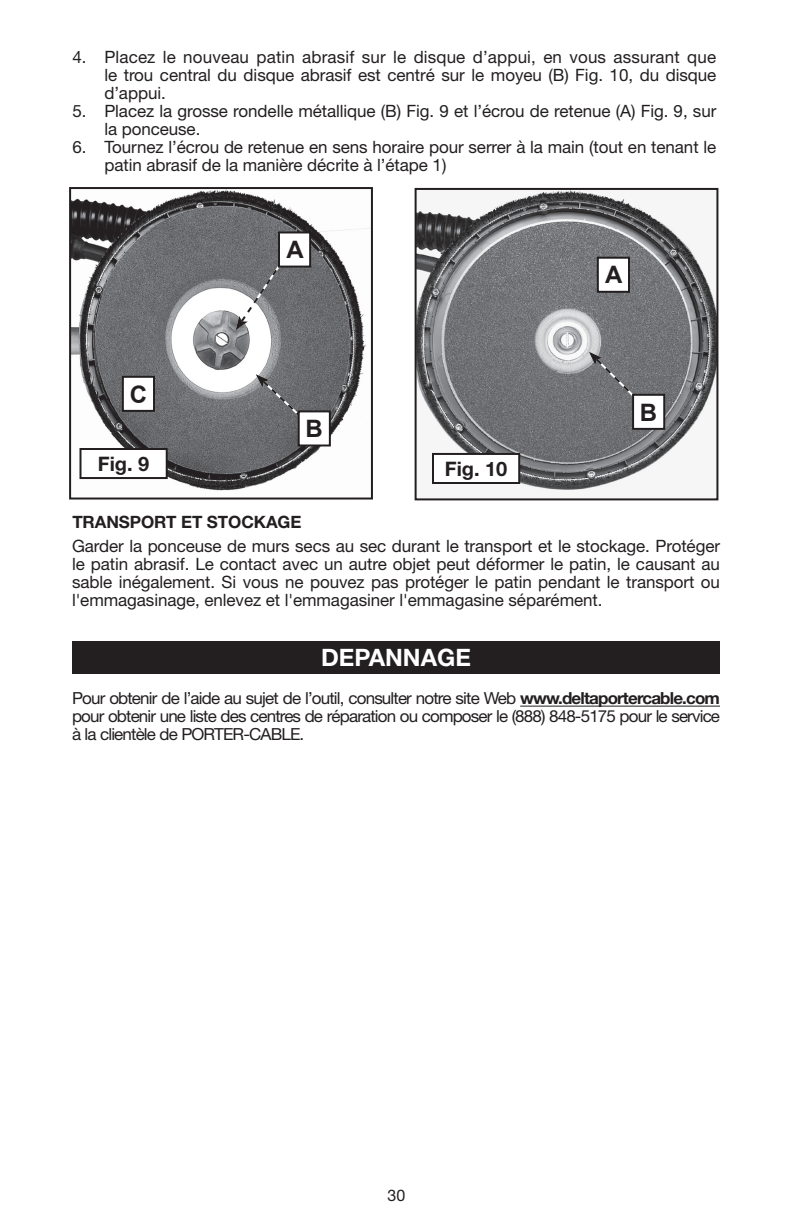
<style>
.page{position:relative;width:792px;height:1224px;background:#fff}
.page>*{position:absolute;margin:0;border:0;box-sizing:border-box;transform-origin:0 0}
.t1{font:700 24px "Helvetica Neue";color:#fff}
.t2{font:700 24px "Arial";color:#231f20}
.t3{font:700 20px "Helvetica Neue";color:#231f20}
.t4{font:17px/18px "Helvetica Neue";letter-spacing:-.005em;color:#231f20;text-align:justify}
.t5{font:700 17px "Helvetica Neue";letter-spacing:-.005em;color:#231f20}
.t6{font:16.6px/18px "Helvetica Neue";letter-spacing:-.05em;color:#231f20;text-align:justify}
.t7{font:16px "Helvetica Neue";color:#231f20}
.s1{font-weight:700}
</style>
<div class="page">
<img style="left:72px;top:190px;width:298px;height:301px">
<div style="left:69px;top:187px;width:304px;height:313px;border:2px solid #231f20"></div>
<svg style="left:236px;top:258px;width:49px;height:72px"></svg>
<svg style="left:256px;top:374px;width:48px;height:46px;background:#6f7072"></svg>
<img style="left:418px;top:191px;width:297px;height:299px">
<div style="left:415px;top:188px;width:303px;height:312px;border:2px solid #231f20"></div>
<svg style="left:589px;top:352px;width:51px;height:51px;background:#747477"></svg>
<div style="left:279px;top:232px;width:31px;height:35px;background:#fff"></div>
<div style="left:278px;top:231px;width:33px;height:37px;border:2px solid #231f20"></div>
<div style="left:299px;top:411px;width:31px;height:35px;background:#fff"></div>
<div style="left:298px;top:410px;width:33px;height:36px;border:2px solid #231f20"></div>
<div style="left:123px;top:377px;width:31px;height:34px;background:#fff"></div>
<div style="left:122px;top:376px;width:33px;height:36px;border:2px solid #231f20"></div>
<div style="left:633px;top:395px;width:31px;height:34px;background:#fff"></div>
<div style="left:632px;top:394px;width:33px;height:36px;border:2px solid #231f20"></div>
<div style="left:598px;top:258px;width:31px;height:34px;background:#fff"></div>
<div style="left:597px;top:257px;width:33px;height:36px;border:2px solid #231f20"></div>
<hr style="left:520px;top:706px;width:200px;height:1px;background:#231f20">
<div style="left:72px;top:641px;width:648px;height:33px;background:#231f20"></div>
<div style="left:80px;top:449px;width:87px;height:29px;background:#fff"></div>
<div style="left:80px;top:448px;width:88px;height:31px;border:2px solid #231f20"></div>
<div style="left:433px;top:454px;width:86px;height:29px;background:#fff"></div>
<div style="left:432px;top:453px;width:88px;height:31px;border:2px solid #231f20"></div>
<p class="t4" style="left:104px;top:47px;width:613px;text-indent:-32px">4. Placez le nouveau patin abrasif sur le disque d’appui, en vous assurant que le trou central du disque abrasif est centré sur le moyeu (B) Fig. 10, du disque d’appui.</p>
<p class="t4" style="left:104px;top:101px;width:614px;text-indent:-32px">5. Placez la grosse rondelle métallique (B) Fig. 9 et l’écrou de retenue (A) Fig. 9, sur la ponceuse.</p>
<p class="t4" style="left:104px;top:137px;width:613px;text-indent:-32px">6. Tournez l’écrou de retenue en sens horaire pour serrer à la main (tout en tenant le patin abrasif de la manière décrite à l’étape 1)</p>
<h1 class="t2" style="left:130px;top:378px;width:19px">C</h1>
<h1 class="t2" style="left:286px;top:234px;width:19px">A</h1>
<h1 class="t2" style="left:306px;top:413px;width:19px">B</h1>
<p class="t3" style="left:98px;top:452px;width:53px">Fig. 9</p>
<p class="t3" style="left:445px;top:457px;width:64px">Fig. 10</p>
<p class="t5" style="left:72px;top:511px;width:231px">TRANSPORT ET STOCKAGE</p>
<h1 class="t2" style="left:605px;top:259px;width:19px">A</h1>
<h1 class="t2" style="left:640px;top:396px;width:19px">B</h1>
<p class="t4" style="left:72px;top:537px;width:650px">Garder la ponceuse de murs secs au sec durant le transport et le stockage. Protéger le patin abrasif. Le contact avec un autre objet peut déformer le patin, le causant au sable inégalement. Si vous ne pouvez pas protéger le patin pendant le transport ou l'emmagasinage, enlevez et l'emmagasiner l'emmagasine séparément.</p>
<h1 class="t1" style="left:321px;top:643px;width:151px">DEPANNAGE</h1>
<p class="t6" style="left:72px;top:689px;width:650px">Pour obtenir de l’aide au sujet de l’outil, consulter notre site Web <span class="s1">www.deltaportercable.com </span>pour obtenir une liste des centres de réparation ou composer le (888) 848-5175 pour le service à la clientèle de PORTER-CABLE.</p>
<p class="t7" style="left:388px;top:1186px;width:19px">30</p>
</div>
